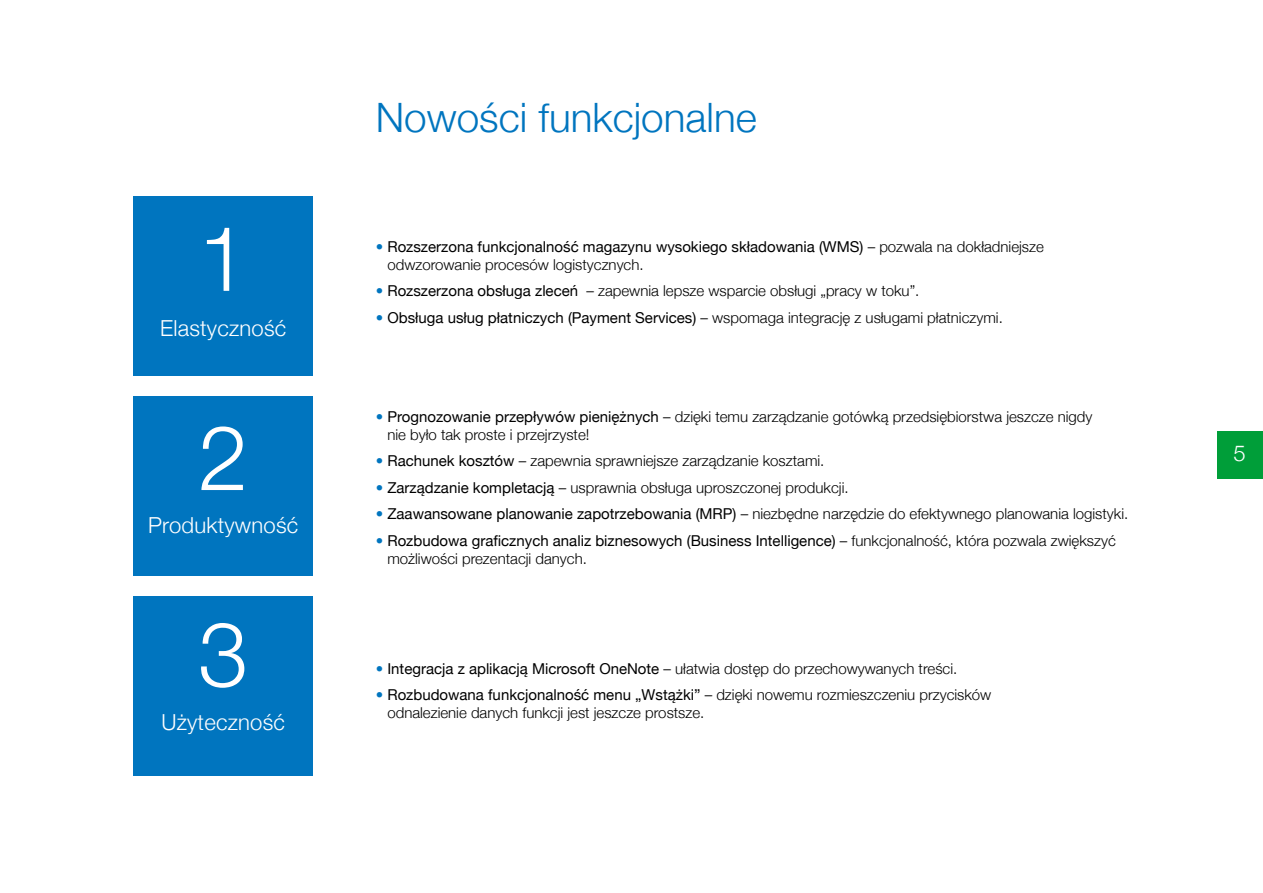
<style>
.page{position:relative;width:1263px;height:893px;background:#fff}
.page>*{position:absolute;margin:0;border:0;box-sizing:border-box;transform-origin:0 0}
.t1{font:300 90px "Helvetica Neue";color:#fff}
.t2{font:300 40.5px "Helvetica Neue";color:#0075bf}
.t3{font:300 22.05px "Helvetica Neue";letter-spacing:.01em;color:#fff}
.t4{font:300 15px/18px "Helvetica Neue";color:#000}
.t5{font:15px/18px "Helvetica Neue";color:#000}
.s1{font-weight:300;color:#0075bf}
.s2{font-weight:300}
.s3{color:#0075bf}
.s4{font-weight:400}
</style>
<div class="page">
<div style="left:1218px;top:431px;width:45px;height:47px;background:#009e39"></div>
<div style="left:133px;top:196px;width:180px;height:180px;background:#0075bf"></div>
<div style="left:133px;top:396px;width:180px;height:180px;background:#0075bf"></div>
<div style="left:133px;top:596px;width:180px;height:180px;background:#0075bf"></div>
<h1 class="t1" style="left:198px;top:186px;width:52px">1</h1>
<h3 class="t3" style="left:160px;top:311px;width:128px">Elastyczność</h3>
<h1 class="t1" style="left:198px;top:385px;width:52px">2</h1>
<h3 class="t3" style="left:148px;top:507px;width:152px">Produktywność</h3>
<h1 class="t1" style="left:198px;top:582px;width:52px">3</h1>
<h3 class="t3" style="left:161px;top:704px;width:125px">Użyteczność</h3>
<h2 class="t2" style="left:376px;top:85px;width:383px">Nowości funkcjonalne</h2>
<p class="t5" style="left:387px;top:236px;width:658px;text-indent:-12px"><span class="s1">•</span> Rozszerzona funkcjonalność magazynu wysokiego składowania (WMS) <span class="s2">– pozwala na dokładniejsze odwzorowanie procesów logistycznych.</span></p>
<p class="t4" style="left:376px;top:281px;width:545px"><span class="s3">•</span> <span class="s4">Rozszerzona obsługa zleceń</span> – zapewnia lepsze wsparcie obsługi „pracy w toku”.</p>
<p class="t5" style="left:376px;top:307px;width:629px"><span class="s1">•</span> Obsługa usług płatniczych (Payment Services) <span class="s2">– wspomaga integrację z usługami płatniczymi.</span></p>
<p class="t4" style="left:387px;top:406px;width:707px;text-indent:-12px"><span class="s3">•</span> <span class="s4">Prognozowanie przepływów pieniężnych</span> – dzięki temu zarządzanie gotówką przedsiębiorstwa jeszcze nigdy nie było tak proste i przejrzyste!</p>
<p class="t4" style="left:376px;top:451px;width:450px"><span class="s3">•</span> <span class="s4">Rachunek kosztów</span> – zapewnia sprawniejsze zarządzanie kosztami.</p>
<p class="t4" style="left:376px;top:477px;width:474px"><span class="s3">•</span> <span class="s4">Zarządzanie kompletacją</span> – usprawnia obsługa uproszczonej produkcji.</p>
<p class="t4" style="left:376px;top:504px;width:754px"><span class="s3">•</span> <span class="s4">Zaawansowane planowanie zapotrzebowania (MRP)</span> – niezbędne narzędzie do efektywnego planowania logistyki.</p>
<p class="t4" style="left:387px;top:530px;width:730px;text-indent:-12px"><span class="s3">•</span> <span class="s4">Rozbudowa graficznych analiz biznesowych (Business Intelligence)</span> – funkcjonalność, która pozwala zwiększyć możliwości prezentacji danych.</p>
<p class="t4" style="left:376px;top:658px;width:583px"><span class="s3">•</span> <span class="s4">Integracja z aplikacją Microsoft OneNote</span> – ułatwia dostęp do przechowywanych treści.</p>
<p class="t4" style="left:387px;top:685px;width:605px;text-indent:-12px"><span class="s3">•</span> <span class="s4">Rozbudowana funkcjonalność menu „Wstążki”</span> – dzięki nowemu rozmieszczeniu przycisków odnalezienie danych funkcji jest jeszcze prostsze.</p>
<h3 class="t3" style="left:1233px;top:435px;width:14px">5</h3>
</div>
